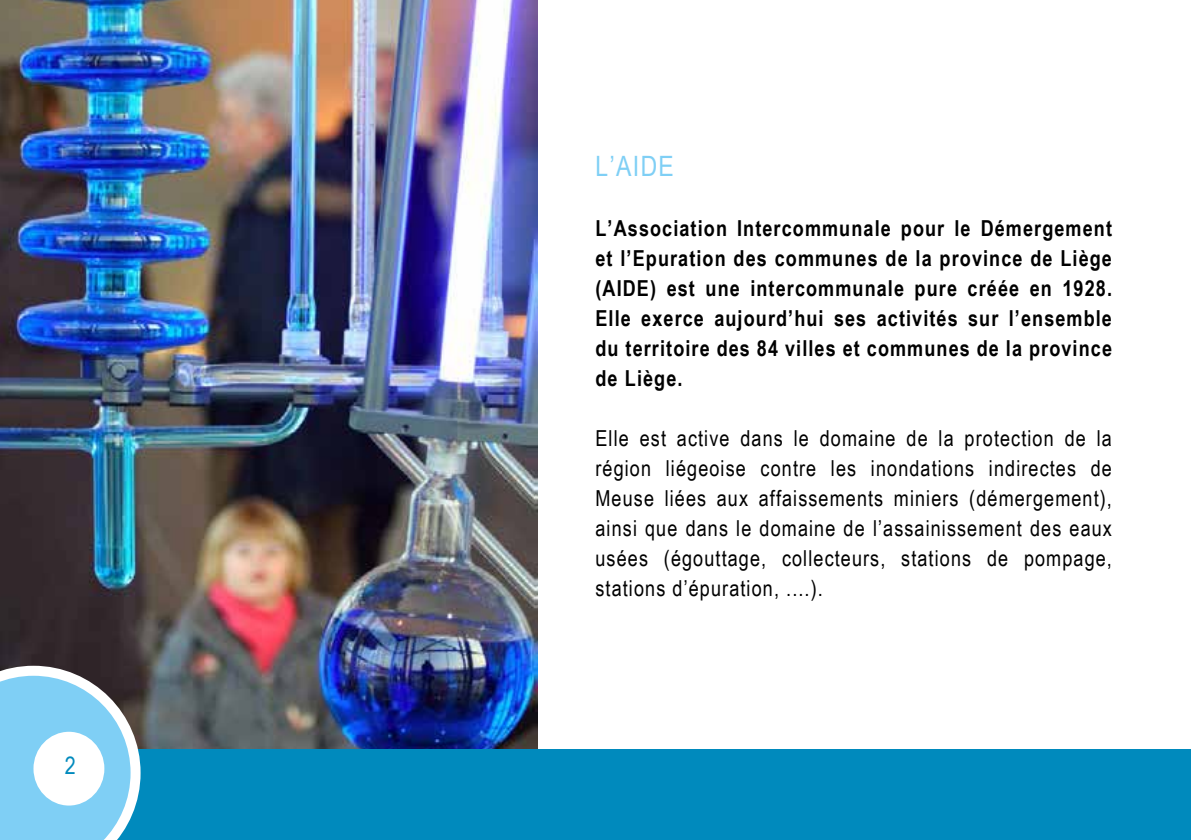
<style>
.page{position:relative;width:1191px;height:840px;background:#fff}
.page>*{position:absolute;margin:0;border:0;box-sizing:border-box;transform-origin:0 0}
.t1{font:28px "Arial Narrow";color:#7fcff5}
.t2{font:24px "Arial Narrow";color:#008abd}
.t3{font:22px/30px "Arial Narrow";letter-spacing:.05em;color:#000;text-align:justify}
.t4{font:700 22px/30px "Arial Narrow";letter-spacing:.05em;color:#000;text-align:justify}
</style>
<div class="page">
<img style="left:0;top:0;width:538px;height:748px">
<div style="left:0;top:748px;width:1191px;height:91px;background:#008abd"></div>
<svg style="left:0;top:665px;width:141px;height:174px;background:#83beda"></svg>
<div style="left:33px;top:731px;width:71px;height:74px;background:#fff;border-radius:50%"></div>
<p class="t2" style="left:65px;top:747px;width:12px">2</p>
<p class="t1" style="left:595px;top:145px;width:80px">L’AIDE</p>
<p class="t4" style="left:595px;top:212px;width:518px">L’Association Intercommunale pour le Démergement et l’Epuration des communes de la province de Liège (AIDE) est une intercommunale pure créée en 1928.<br>Elle exerce aujourd’hui ses activités sur l’ensemble du territoire des 84 villes et communes de la province de Liège.</p>
<p class="t3" style="left:595px;top:422px;width:518px">Elle est active dans le domaine de la protection de la région liégeoise contre les inondations indirectes de Meuse liées aux affaissements miniers (démergement), ainsi que dans le domaine de l’assainissement des eaux usées (égouttage, collecteurs, stations de pompage, stations d’épuration, ....).</p>
</div>
